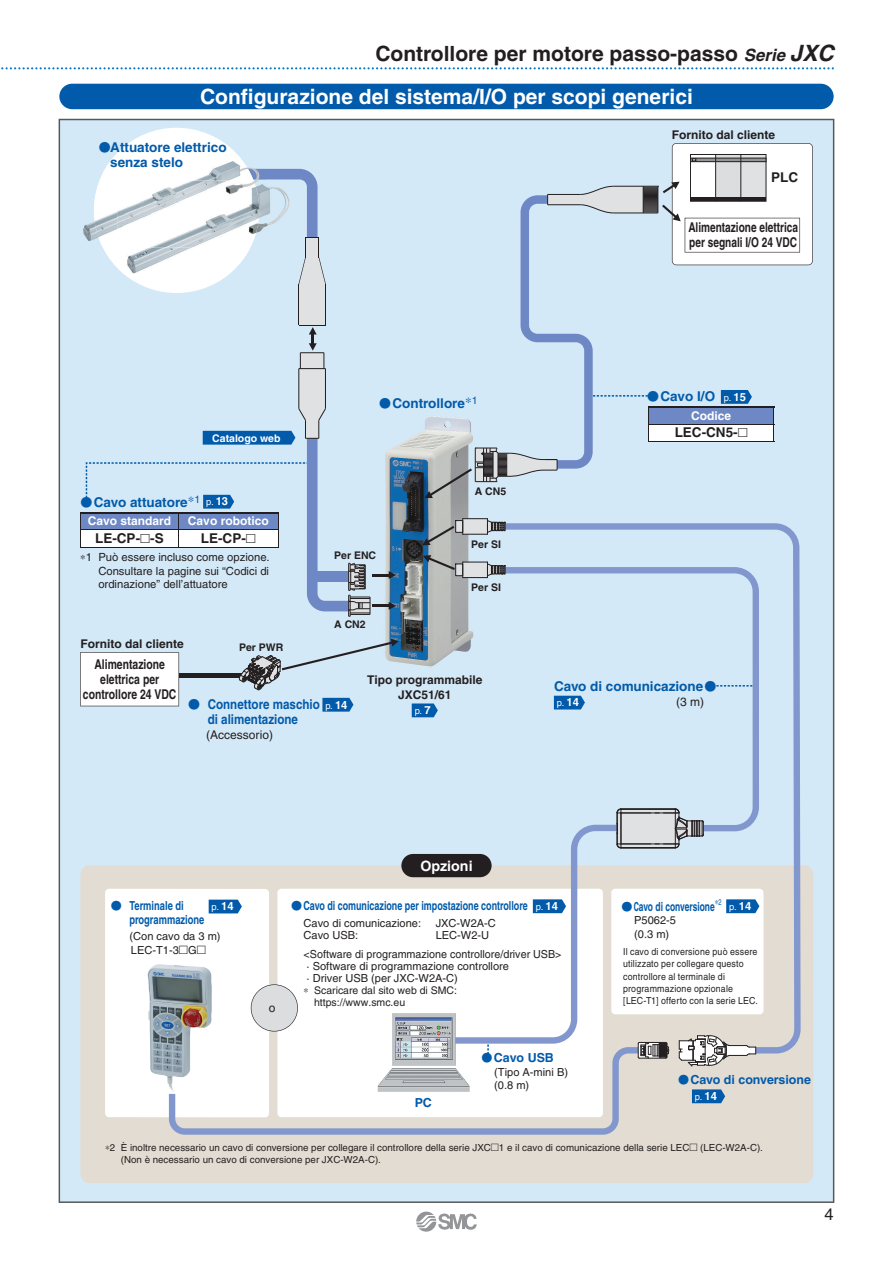
<style>
.page{position:relative;width:893px;height:1263px;background:#fff}
.page>*{position:absolute;margin:0;border:0;box-sizing:border-box;transform-origin:0 0}
.t1{font:700 21px "Helvetica";color:#fff}
.t2{font:700 21px "Helvetica";color:#231f20}
.t3{font:16.5px "Helvetica";color:#231f20}
.t4{font:700 14.25px "Helvetica";color:#fff}
.t5{font:700 13.5px/15px "Helvetica";color:#015aaa}
.t6{font:700 13.5px/15px "Helvetica";color:#231f20;text-align:center;scale:.77 1}
.t7{font:700 13.5px/15px "Helvetica";color:#231f20;scale:.75 1}
.t8{font:700 13.5px/15px "Helvetica";color:#015aaa;text-align:center;scale:.86 1}
.t9{font:700 13.5px "Helvetica";color:#231f20}
.t10{font:700 12.45px "Helvetica";color:#015aaa;scale:.72 1}
.t11{font:700 12.45px "Helvetica";color:#015aaa}
.t12{font:700 12.45px/13.5px "Helvetica";color:#015aaa;scale:.75 1}
.t13{font:700 12.45px "Helvetica";color:#015aaa;scale:.58 1}
.t14{font:700 12px/15px "Helvetica";color:#231f20;text-align:center}
.t15{font:700 12px "Helvetica";color:#fff}
.t16{font:12px "Helvetica";color:#231f20}
.t17{font:11.25px/13.5px "Helvetica";color:#231f20;text-align:justify}
.t18{font:11.1px/13.8px "Helvetica";color:#231f20}
.t19{font:10.5px/12px "Helvetica";color:#231f20}
.t20{font:700 10.5px "Helvetica";color:#231f20}
.t21{font:700 10.5px "Helvetica";color:#fff}
.t22{font:9.75px/12px "Helvetica";color:#231f20}
.t23{font:9.75px/12.5px "Helvetica";letter-spacing:.02em;color:#231f20;scale:.91 1}
.t24{font:9.45px "Helvetica";color:#fff}
.s1{font-style:italic;font-size:16.8px}
.s2{font-style:italic;font-size:22.5px}
.s3{font-family:"European Pi One";font-weight:400}
.s4{font-weight:700;font-size:11.25px}
.s5{font-family:"European Pi Three";font-weight:400;font-size:12px}
.s6{font-family:"European Pi Three"}
</style>
<div class="page">
<div style="left:59px;top:119px;width:775px;height:1084px;background:#d4e9f7"></div>
<div style="left:80px;top:865px;width:733px;height:318px;background:#e3dcd2;border-radius:9px"></div>
<div style="left:105px;top:889px;width:164px;height:228px;background:#fff;border-radius:4px"></div>
<img style="left:367px;top:411px;width:114px;height:281px">
<div style="left:59px;top:84px;width:774px;height:25px;background:#015aaa;border-radius:13px"></div>
<div style="left:94px;top:128px;width:165px;height:165px;background:#fff;border-radius:50%"></div>
<div style="left:469px;top:578px;width:14px;height:247px;background:#d4e9f7"></div>
<svg style="left:483px;top:523px;width:317px;height:531px;background:#d4e4f1"></svg>
<img style="left:148px;top:964px;width:64px;height:121px">
<div style="left:277px;top:889px;width:326px;height:228px;background:#fff;border-radius:4px"></div>
<svg style="left:251px;top:984px;width:47px;height:48px"></svg>
<hr style="left:179px;top:673px;width:68px;height:4px;background:#231f20">
<svg style="left:422px;top:825px;width:213px;height:216px"></svg>
<svg style="left:422px;top:518px;width:83px;height:27px;background:#a5aeb4"></svg>
<svg style="left:423px;top:555px;width:82px;height:23px;background:#a4adb3"></svg>
<img style="left:254px;top:156px;width:12px;height:13px">
<img style="left:78px;top:156px;width:16px;height:92px">
<img style="left:94px;top:156px;width:160px;height:13px">
<img style="left:392px;top:1013px;width:77px;height:28px">
<div style="left:401px;top:854px;width:90px;height:23px;background:#231f20;border-radius:12px"></div>
<svg style="left:322px;top:698px;width:31px;height:14px"></svg>
<svg style="left:616px;top:808px;width:88px;height:41px;background:#b2b5b9"></svg>
<svg style="left:412px;top:704px;width:26px;height:13px"></svg>
<svg style="left:169px;top:1041px;width:500px;height:94px"></svg>
<svg style="left:678px;top:1035px;width:78px;height:32px"></svg>
<svg style="left:80px;top:652px;width:99px;height:54px"></svg>
<svg style="left:424px;top:143px;width:388px;height:355px;background:#cfe0ee"></svg>
<svg style="left:554px;top:696px;width:31px;height:14px"></svg>
<svg style="left:209px;top:900px;width:33px;height:13px"></svg>
<svg style="left:80px;top:169px;width:316px;height:448px;background:#cddfee"></svg>
<svg style="left:533px;top:899px;width:33px;height:14px"></svg>
<svg style="left:726px;top:899px;width:33px;height:14px"></svg>
<svg style="left:692px;top:1089px;width:33px;height:14px"></svg>
<svg style="left:239px;top:639px;width:160px;height:52px;background:#bed0dc"></svg>
<svg style="left:416px;top:1212px;width:61px;height:20px"></svg>
<svg style="left:1px;top:67px;width:832px;height:2px"></svg>
<h1 class="t2" style="left:375px;top:46px;width:460px">Controllore per motore passo-passo <span class="s1">Serie</span> <span class="s2">JXC</span></h1>
<h1 class="t1" style="left:200px;top:89px;width:494px">Configurazione del sistema/I/O per scopi generici</h1>
<p class="t5" style="left:110px;top:141px;width:118px;text-indent:-11px"><span class="s3">-</span> Attuatore elettrico senza stelo</p>
<p class="t14" style="left:672px;top:129px;width:105px">Fornito dal cliente</p>
<p class="t9" style="left:771px;top:172px;width:29px">PLC</p>
<p class="t7" style="left:688px;top:222px;width:148px">Alimentazione elettrica per segnali I/O 24 VDC</p>
<p class="t21" style="left:212px;top:434px;width:70px">Catalogo web</p>
<p class="t5" style="left:81px;top:496px;width:121px"><span class="s3">-</span>Cavo attuatore∗<sup>1</sup></p>
<p class="t24" style="left:206px;top:499px;width:24px">p. <span class="s4">13</span></p>
<p class="t15" style="left:88px;top:517px;width:85px">Cavo standard</p>
<p class="t15" style="left:188px;top:517px;width:82px">Cavo robotico</p>
<p class="t9" style="left:95px;top:533px;width:70px">LE-CP-<span class="s5">-</span>-S</p>
<p class="t9" style="left:201px;top:533px;width:57px">LE-CP-<span class="s5">-</span></p>
<p class="t17" style="left:98px;top:552px;width:173px;text-indent:-18px">∗1 Può essere incluso come opzione.<br>Consultare la pagine sui “Codici di ordinazione” dell’attuatore</p>
<p class="t14" style="left:80px;top:638px;width:105px">Fornito dal cliente</p>
<p class="t20" style="left:239px;top:643px;width:46px">Per PWR</p>
<p class="t5" style="left:379px;top:397px;width:100px"><span class="s3">-</span>Controllore∗<sup>1</sup></p>
<p class="t20" style="left:334px;top:551px;width:44px">Per ENC</p>
<p class="t20" style="left:334px;top:620px;width:33px">A CN2</p>
<p class="t20" style="left:474px;top:487px;width:33px">A CN5</p>
<p class="t20" style="left:471px;top:540px;width:31px">Per SI</p>
<p class="t20" style="left:471px;top:584px;width:31px">Per SI</p>
<p class="t6" style="left:83px;top:658px;width:123px">Alimentazione elettrica per controllore 24 VDC</p>
<p class="t8" style="left:188px;top:698px;width:154px"><span class="s3">-</span> Connettore maschio di alimentazione</p>
<p class="t16" style="left:206px;top:730px;width:68px">(Accessorio)</p>
<p class="t24" style="left:325px;top:702px;width:24px">p. <span class="s4">14</span></p>
<p class="t14" style="left:367px;top:674px;width:117px">Tipo programmabile<br>JXC51/61</p>
<p class="t24" style="left:414px;top:707px;width:17px">p. <span class="s4">7</span></p>
<p class="t4" style="left:420px;top:861px;width:54px">Opzioni</p>
<p class="t5" style="left:647px;top:390px;width:69px"><span class="s3">-</span>Cavo I/O</p>
<p class="t24" style="left:723px;top:394px;width:24px">p. <span class="s4">15</span></p>
<p class="t15" style="left:691px;top:411px;width:42px">Codice</p>
<p class="t9" style="left:674px;top:427px;width:74px">LEC-CN5-<span class="s5">-</span></p>
<p class="t5" style="left:554px;top:680px;width:164px">Cavo di comunicazione<span class="s3">-</span></p>
<p class="t16" style="left:676px;top:697px;width:29px">(3 m)</p>
<p class="t24" style="left:557px;top:700px;width:24px">p. <span class="s4">14</span></p>
<p class="t12" style="left:129px;top:900px;width:102px;text-indent:-18px"><span class="s3">-</span> Terminale di programmazione</p>
<p class="t18" style="left:129px;top:930px;width:93px;line-height:14.2px">(Con cavo da 3 m)<br>LEC-T1-3<span class="s6">-</span>G<span class="s6">-</span></p>
<p class="t24" style="left:212px;top:904px;width:24px">p. <span class="s4">14</span></p>
<p class="t16" style="left:269px;top:1004px;width:8px">o</p>
<p class="t10" style="left:291px;top:901px;width:330px"><span class="s3">-</span>Cavo di comunicazione per impostazione controllore</p>
<p class="t13" style="left:621px;top:902px;width:174px"><span class="s3">-</span>Cavo di conversione∗<sup>2</sup></p>
<p class="t18" style="left:634px;top:915px;width:43px">P5062-5 (0.3 m)</p>
<p class="t24" style="left:536px;top:903px;width:24px">p. <span class="s4">14</span></p>
<p class="t24" style="left:729px;top:903px;width:24px">p. <span class="s4">14</span></p>
<p class="t18" style="left:303px;top:918px;width:119px">Cavo di comunicazione:</p>
<p class="t18" style="left:435px;top:918px;width:62px">JXC-W2A-C</p>
<p class="t18" style="left:303px;top:930px;width:56px">Cavo USB:</p>
<p class="t18" style="left:435px;top:930px;width:55px">LEC-W2-U</p>
<p class="t18" style="left:303px;top:949px;width:259px;line-height:12px">&lt;Software di programmazione controllore/driver USB&gt; · Software di programmazione controllore<br>· Driver USB (per JXC-W2A-C)</p>
<p class="t19" style="left:314px;top:985px;width:144px;text-indent:-10px">∗ Scaricare dal sito web di SMC: https://www.smc.eu</p>
<p class="t11" style="left:414px;top:1098px;width:19px">PC</p>
<p class="t11" style="left:482px;top:1053px;width:74px"><span class="s3">-</span>Cavo USB</p>
<p class="t18" style="left:494px;top:1066px;width:75px">(Tipo A-mini B) (0.8 m)</p>
<p class="t23" style="left:623px;top:946px;width:149px">Il cavo di conversione può essere utilizzato per collegare questo controllore al terminale di programmazione opzionale [LEC-T1] offerto con la serie LEC.</p>
<p class="t11" style="left:678px;top:1075px;width:134px"><span class="s3">-</span>Cavo di conversione</p>
<p class="t24" style="left:695px;top:1093px;width:24px">p. <span class="s4">14</span></p>
<p class="t22" style="left:121px;top:1143px;width:643px;text-indent:-16px">∗2 È inoltre necessario un cavo di conversione per collegare il controllore della serie JXC<span class="s6">-</span>1 e il cavo di comunicazione della serie LEC<span class="s6">-</span> (LEC-W2A-C). (Non è necessario un cavo di conversione per JXC-W2A-C).</p>
<h2 class="t3" style="left:824px;top:1209px;width:11px">4</h2>
</div>
